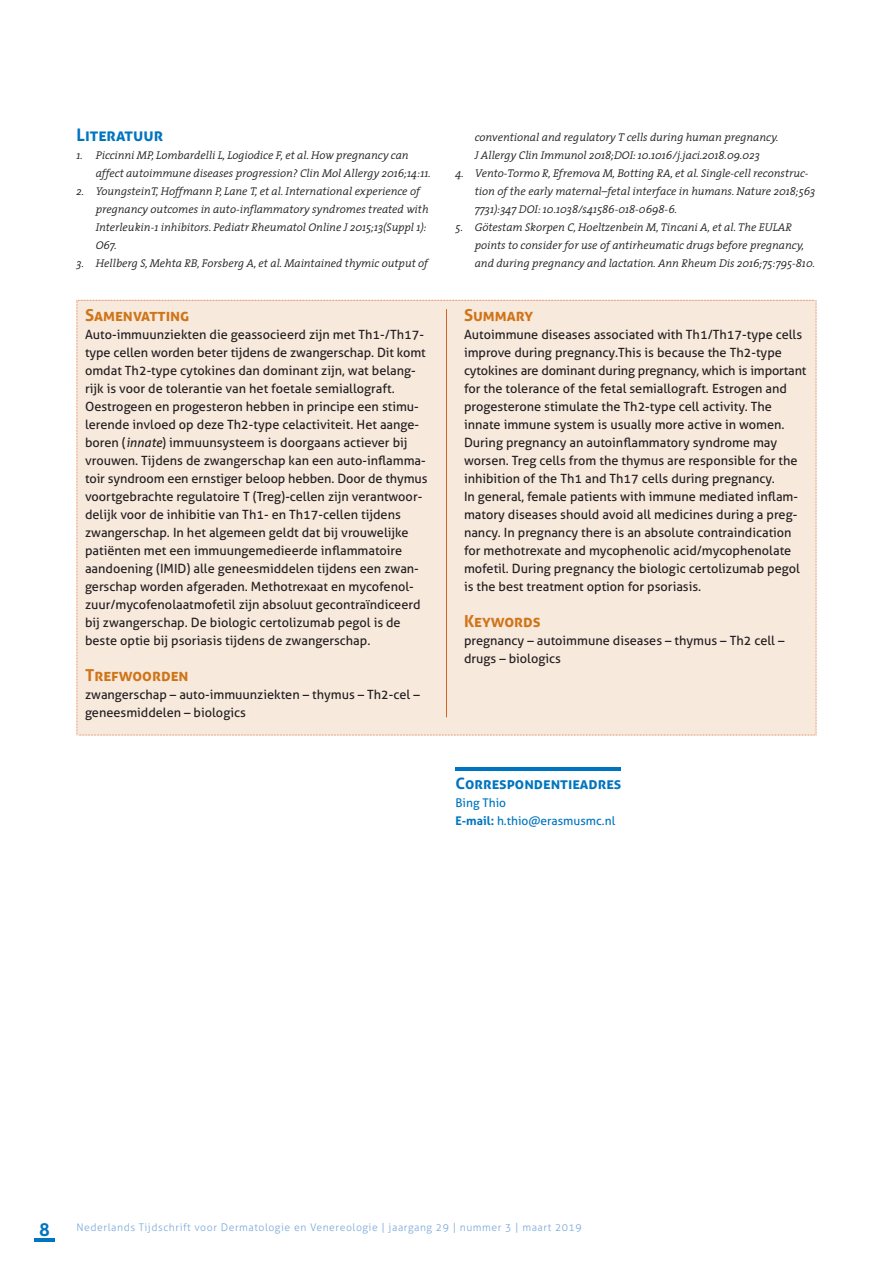
<style>
.page{position:relative;width:893px;height:1263px;background:#fff}
.page>*{position:absolute;margin:0;border:0;box-sizing:border-box;transform-origin:0 0}
.t1{font:700 18px "Aller";color:#0075bf}
.t2{font:700 17.25px "Aller";color:#0075bf}
.t3{font:700 16.5px "Aller";color:#cf7418}
.t4{font:700 15.75px "Aller";color:#0075bf}
.t5{font:12.75px/18px "Aller";color:#231f20}
.t6{font:12px/18px "Aller";color:#0075bf}
.t7{font:italic 300 11.25px/18px "The Serif";color:#231f20}
.t8{font:300 10.5px "Aller";letter-spacing:.05em;color:#7ca9da}
.s1{font-style:italic}
.s2{font-weight:700}
</style>
<div class="page">
<hr style="left:34px;top:1238px;width:21px;height:3px;background:#0075bf">
<div style="left:77px;top:300px;width:740px;height:436px;background:#f8e9dd"></div>
<hr style="left:446px;top:309px;width:1px;height:408px;background:#d36427">
<hr style="left:455px;top:768px;width:166px;height:3px;background:#0075bf">
<h2 class="t2" style="left:77px;top:128px;width:88px">Literatuur</h2>
<p class="t7" style="left:96px;top:147px;width:337px;text-indent:-19px">1. Piccinni MP, Lombardelli L, Logiodice F, et al. How pregnancy can affect autoimmune diseases progression? Clin Mol Allergy 2016;14:11.</p>
<p class="t7" style="left:96px;top:183px;width:334px;text-indent:-19px">2. YoungsteinT, Hoffmann P, Lane T, et al. International experience of pregnancy outcomes in auto-inflammatory syndromes treated with Interleukin-1 inhibitors. Pediatr Rheumatol Online J 2015;13(Suppl 1):<br>O67.</p>
<p class="t7" style="left:77px;top:255px;width:353px">3. Hellberg S, Mehta RB, Forsberg A, et al. Maintained thymic output of</p>
<p class="t3" style="left:85px;top:309px;width:106px">Samenvatting</p>
<p class="t5" style="left:85px;top:327px;width:344px">Auto-immuunziekten die geassocieerd zijn met Th1-/Th17- type cellen worden beter tijdens de zwangerschap. Dit komt omdat Th2-type cytokines dan dominant zijn, wat belang&shy;rijk is voor de tolerantie van het foetale semiallograft.<br>Oestrogeen en progesteron hebben in principe een stimu&shy;lerende invloed op deze Th2-type celactiviteit. Het aange&shy;boren (<span class="s1">innate</span>) immuunsysteem is doorgaans actiever bij vrouwen. Tijdens de zwangerschap kan een auto-inflamma&shy;toir syndroom een ernstiger beloop hebben. Door de thymus voortgebrachte regulatoire T (Treg)-cellen zijn verantwoor&shy;delijk voor de inhibitie van Th1- en Th17-cellen tijdens zwangerschap. In het algemeen geldt dat bij vrouwelijke patiënten met een immuungemedieerde inflammatoire aandoening (IMID) alle geneesmiddelen tijdens een zwan&shy;gerschap worden afgeraden. Methotrexaat en mycofenol&shy;zuur/mycofenolaatmofetil zijn absoluut gecontraïndiceerd bij zwangerschap. De biologic certolizumab pegol is de beste optie bij psoriasis tijdens de zwangerschap.</p>
<p class="t3" style="left:85px;top:669px;width:105px">Trefwoorden</p>
<p class="t5" style="left:85px;top:687px;width:336px">zwangerschap – auto-immuunziekten – thymus – Th2-cel – geneesmiddelen – biologics</p>
<p class="t7" style="left:475px;top:129px;width:305px">conventional and regulatory T cells during human pregnancy.<br>J Allergy Clin Immunol 2018;DOI: 10.1016/j.jaci.2018.09.023</p>
<p class="t7" style="left:475px;top:165px;width:342px;text-indent:-19px">4. Vento-Tormo R, Efremova M, Botting RA, et al. Single-cell reconstruc&shy;tion of the early maternal–fetal interface in humans. Nature 2018;563<br>7731):347 DOI: 10.1038/s41586-018-0698-6.</p>
<p class="t7" style="left:475px;top:219px;width:342px;text-indent:-19px">5. Götestam Skorpen C, Hoeltzenbein M, Tincani A, et al. The EULAR points to consider for use of antirheumatic drugs before pregnancy, and during pregnancy and lactation. Ann Rheum Dis 2016;75:795-810.</p>
<p class="t3" style="left:464px;top:309px;width:71px">Summary</p>
<p class="t5" style="left:464px;top:327px;width:344px">Autoimmune diseases associated with Th1/Th17-type cells improve during pregnancy.This is because the Th2-type cytokines are dominant during pregnancy, which is important for the tolerance of the fetal semiallograft. Estrogen and progesterone stimulate the Th2-type cell activity. The innate immune system is usually more active in women.<br>During pregnancy an autoinflammatory syndrome may worsen. Treg cells from the thymus are responsible for the inhibition of the Th1 and Th17 cells during pregnancy.<br>In general, female patients with immune mediated inflam&shy;matory diseases should avoid all medicines during a preg&shy;nancy. In pregnancy there is an absolute contraindication for methotrexate and mycophenolic acid/mycophenolate mofetil. During pregnancy the biologic certolizumab pegol is the best treatment option for psoriasis.</p>
<p class="t3" style="left:464px;top:615px;width:78px">Keywords</p>
<p class="t5" style="left:464px;top:633px;width:322px">pregnancy – autoimmune diseases – thymus – Th2 cell – drugs – biologics</p>
<p class="t4" style="left:455px;top:777px;width:167px">Correspondentieadres</p>
<p class="t6" style="left:455px;top:795px;width:161px">Bing Thio<br><span class="s2">E-mail:</span> h.thio@erasmusmc.nl</p>
<h1 class="t1" style="left:39px;top:1222px;width:12px">8</h1>
<p class="t8" style="left:77px;top:1223px;width:507px">Nederlands Tijdschrift voor Dermatologie en Venereologie | jaargang 29 | nummer 3 | maart 2019</p>
</div>
